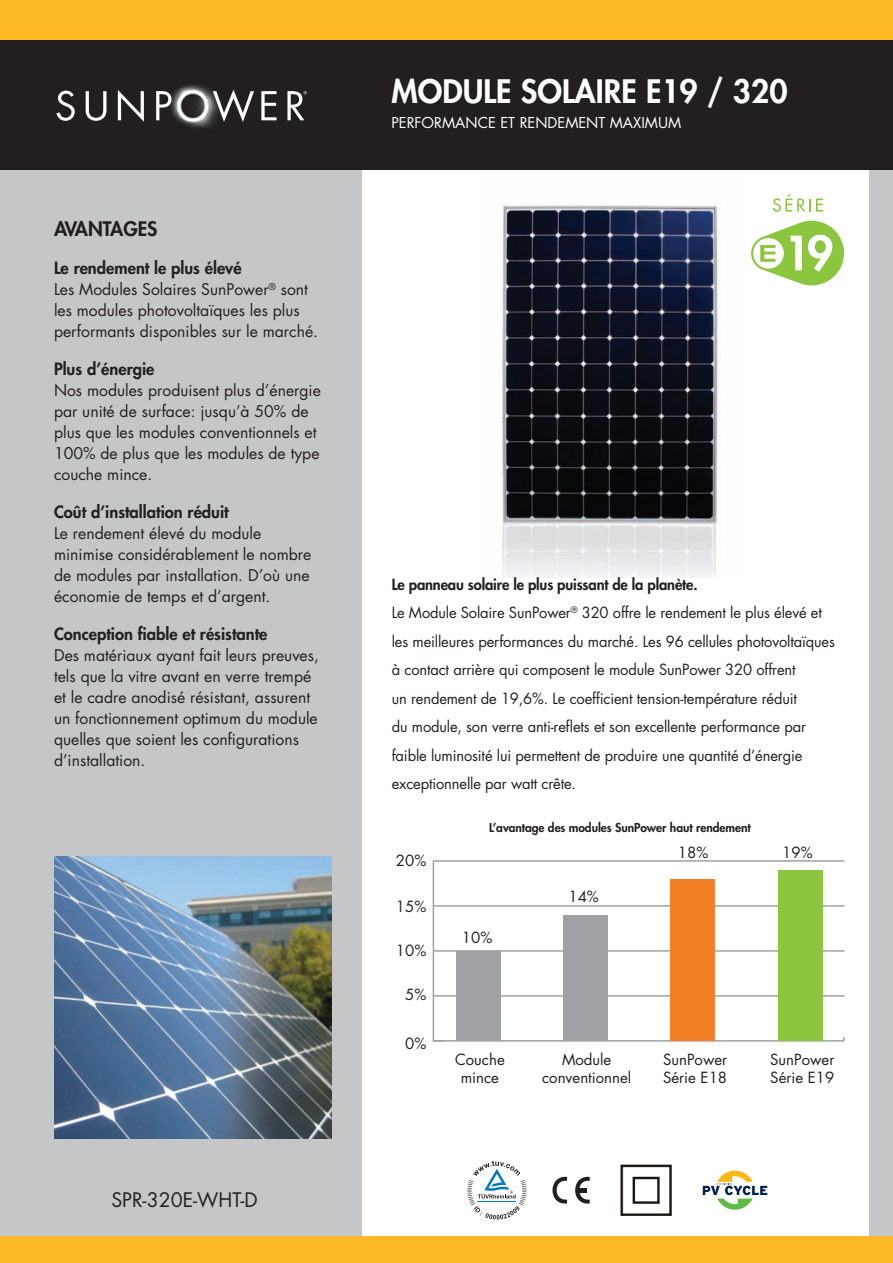
<style>
.page{position:relative;width:893px;height:1263px;background:#fff}
.page>*{position:absolute;margin:0;border:0;box-sizing:border-box;transform-origin:0 0}
.t1{font:800 31.5px "Futura";color:#fff}
.t2{font:19.5px "Futura";color:#231f20}
.t3{font:800 19.5px "Futura";color:#231f20}
.t4{font:800 16.5px "Futura";color:#231f20}
.t5{font:15.75px/21px "Futura";color:#231f20}
.t6{font:15px/28.5px "Futura";letter-spacing:-.01em;color:#231f20}
.t7{font:14.7px "Futura";color:#fff}
.t8{font:800 12px "Futura";letter-spacing:-.005em;color:#231f20}
.s1{font-weight:800}
</style>
<div class="page">
<img style="left:501px;top:204px;width:219px;height:374px">
<svg style="left:751px;top:221px;width:93px;height:64px"></svg>
<svg style="left:773px;top:194px;width:50px;height:18px"></svg>
<div style="left:0;top:0;width:893px;height:46px;background:#fcb825"></div>
<div style="left:869px;top:124px;width:24px;height:1118px;background:#c5c6c8"></div>
<div style="left:0;top:125px;width:362px;height:1111px;background:#c5c6c8"></div>
<div style="left:0;top:40px;width:893px;height:129px;background:#231f20"></div>
<img style="left:64px;top:84px;width:241px;height:44px">
<svg style="left:56px;top:91px;width:19px;height:30px"></svg>
<svg style="left:86px;top:91px;width:20px;height:30px"></svg>
<svg style="left:118px;top:90px;width:26px;height:32px"></svg>
<svg style="left:156px;top:91px;width:16px;height:29px"></svg>
<svg style="left:213px;top:90px;width:41px;height:32px"></svg>
<svg style="left:261px;top:91px;width:15px;height:29px"></svg>
<svg style="left:287px;top:91px;width:20px;height:29px"></svg>
<div style="left:0;top:1236px;width:893px;height:27px;background:#fcb825"></div>
<img style="left:55px;top:856px;width:276px;height:282px">
<svg style="left:552px;top:1176px;width:38px;height:28px"></svg>
<hr style="left:577px;top:1188px;width:10px;height:4px;background:#231f20">
<img style="left:620px;top:1164px;width:52px;height:52px">
<svg style="left:703px;top:1170px;width:64px;height:40px"></svg>
<svg style="left:467px;top:1160px;width:60px;height:59px"></svg>
<hr style="left:433px;top:1040px;width:411px;height:1px;background:#a0a1a5">
<hr style="left:433px;top:860px;width:1px;height:182px;background:#a0a1a5">
<hr style="left:433px;top:995px;width:411px;height:2px;background:#a0a1a5">
<hr style="left:433px;top:950px;width:411px;height:2px;background:#a0a1a5">
<hr style="left:433px;top:905px;width:411px;height:2px;background:#a0a1a5">
<hr style="left:433px;top:860px;width:411px;height:2px;background:#a0a1a5">
<div style="left:778px;top:870px;width:44px;height:171px;background:#8bc63e"></div>
<div style="left:670px;top:879px;width:45px;height:162px;background:#f48026"></div>
<div style="left:563px;top:915px;width:45px;height:126px;background:#a0a1a5"></div>
<div style="left:456px;top:951px;width:45px;height:90px;background:#a0a1a5"></div>
<p class="t3" style="left:54px;top:216px;width:105px">AVANTAGES</p>
<p class="t4" style="left:54px;top:257px;width:189px">Le rendement le plus élevé</p>
<p class="t5" style="left:54px;top:279px;width:266px">Les Modules Solaires SunPower<sup>®</sup> sont les modules photovoltaïques les plus performants disponibles sur le marché.</p>
<p class="t4" style="left:54px;top:358px;width:102px">Plus d’énergie</p>
<p class="t5" style="left:54px;top:380px;width:268px">Nos modules produisent plus d’énergie par unité de surface: jusqu’à 50% de plus que les modules conventionnels et<br>100% de plus que les modules de type couche mince.</p>
<p class="t4" style="left:54px;top:501px;width:176px">Coût d’installation réduit</p>
<p class="t5" style="left:54px;top:523px;width:259px">Le rendement élevé du module minimise considérablement le nombre de modules par installation. D’où une économie de temps et d’argent.</p>
<p class="t4" style="left:54px;top:623px;width:215px">Conception fiable et résistante</p>
<p class="t5" style="left:54px;top:645px;width:266px">Des matériaux ayant fait leurs preuves, tels que la vitre avant en verre trempé et le cadre anodisé résistant, assurent un fonctionnement optimum du module quelles que soient les configurations d’installation.</p>
<p class="t2" style="left:111px;top:1187px;width:148px">SPR-320E-WHT-D</p>
<h1 class="t1" style="left:392px;top:70px;width:398px">MODULE SOLAIRE E19 / 320</h1>
<p class="t7" style="left:392px;top:113px;width:291px">PERFORMANCE ET RENDEMENT MAXIMUM</p>
<p class="t6" style="left:392px;top:570px;width:445px"><span class="s1">Le panneau solaire le plus puissant de la planète.<br></span>Le Module Solaire SunPower<sup>®</sup> 320 offre le rendement le plus élevé et les meilleures performances du marché. Les 96 cellules photovoltaïques à contact arrière qui composent le module SunPower 320 offrent<br>un rendement de 19,6%. Le coefficient tension-température réduit<br>du module, son verre anti-reflets et son excellente performance par faible luminosité lui permettent de produire une quantité d’énergie exceptionnelle par watt crête.</p>
<p class="t6" style="left:396px;top:846px;width:32px">20%</p>
<p class="t6" style="left:396px;top:892px;width:32px">15%</p>
<p class="t6" style="left:396px;top:936px;width:32px">10%</p>
<p class="t6" style="left:405px;top:980px;width:23px">5%</p>
<p class="t6" style="left:405px;top:1029px;width:23px">0%</p>
<p class="t8" style="left:489px;top:820px;width:263px">L’avantage des modules SunPower haut rendement</p>
<p class="t6" style="left:462px;top:923px;width:32px">10%</p>
<p class="t6" style="left:568px;top:882px;width:32px">14%</p>
<p class="t6" style="left:678px;top:838px;width:32px">18%</p>
<p class="t6" style="left:782px;top:838px;width:32px">19%</p>
<p class="t6" style="left:455px;top:1050px;width:51px;line-height:18px;text-align:center">Couche mince</p>
<p class="t6" style="left:542px;top:1050px;width:91px;line-height:18px;text-align:center">Module conventionnel</p>
<p class="t6" style="left:663px;top:1050px;width:66px;line-height:18px">SunPower<br>Série E18</p>
<p class="t6" style="left:770px;top:1050px;width:66px;line-height:18px">SunPower<br>Série E19</p>
</div>
